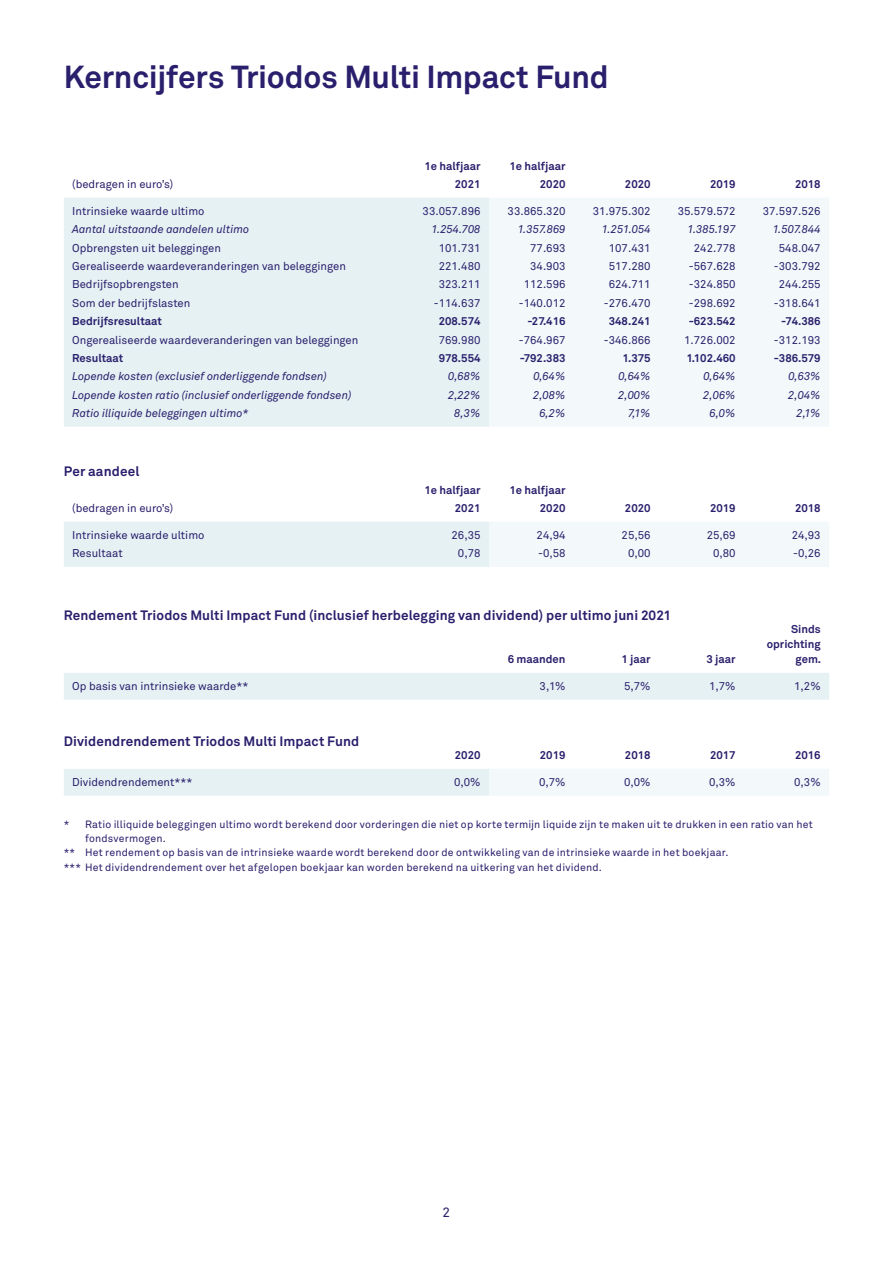
<style>
.page{position:relative;width:893px;height:1263px;background:#fff}
.page>*{position:absolute;margin:0;border:0;box-sizing:border-box;transform-origin:0 0}
.t1{font:700 31.5px "Akkurat Pro";letter-spacing:-.01em;color:#291f6c}
.t2{font:700 13.5px "Akkurat Pro";letter-spacing:.01em;color:#291f6c}
.t3{font:13.5px "Akkurat Pro";color:#291f6c}
.t4{font:11.25px "Akkurat Pro";color:#291f6c}
.t5{font:italic 11.25px "Akkurat Pro";color:#291f6c}
.t6{font:700 11.25px/18px "Akkurat Pro";color:#291f6c;text-align:right}
.t7{font:10.5px "Akkurat Pro";letter-spacing:.015em;color:#291f6c}
</style>
<div class="page">
<div style="left:64px;top:198px;width:425px;height:229px;background:#e6f1f4"></div>
<div style="left:489px;top:198px;width:340px;height:228px;background:#f3f8fa"></div>
<svg style="left:64px;top:522px;width:765px;height:45px"></svg>
<div style="left:64px;top:673px;width:765px;height:27px;background:#e6f1f4"></div>
<svg style="left:64px;top:769px;width:765px;height:27px"></svg>
<h1 class="t1" style="left:64px;top:58px;width:546px">Kerncijfers Triodos Multi Impact Fund</h1>
<p class="t4" style="left:72px;top:178px;width:103px">(bedragen in euro’s)</p>
<p class="t6" style="left:424px;top:157px;width:58px">1e halfjaar<br>2021</p>
<p class="t6" style="left:509px;top:157px;width:58px">1e halfjaar<br>2020</p>
<p class="t6" style="left:625px;top:175px;width:27px">2020</p>
<p class="t6" style="left:710px;top:175px;width:27px">2019</p>
<p class="t6" style="left:795px;top:175px;width:27px">2018</p>
<p class="t4" style="left:72px;top:204px;width:134px">Intrinsieke waarde ultimo</p>
<p class="t4" style="left:423px;top:204px;width:59px">33.057.896</p>
<p class="t4" style="left:508px;top:204px;width:59px">33.865.320</p>
<p class="t4" style="left:593px;top:204px;width:59px">31.975.302</p>
<p class="t4" style="left:678px;top:204px;width:59px">35.579.572</p>
<p class="t4" style="left:763px;top:204px;width:59px">37.597.526</p>
<p class="t5" style="left:72px;top:223px;width:179px">Aantal uitstaande aandelen ultimo</p>
<p class="t5" style="left:432px;top:223px;width:50px">1.254.708</p>
<p class="t5" style="left:518px;top:223px;width:49px">1.357.869</p>
<p class="t5" style="left:602px;top:223px;width:50px">1.251.054</p>
<p class="t5" style="left:687px;top:223px;width:50px">1.385.197</p>
<p class="t5" style="left:773px;top:223px;width:49px">1.507.844</p>
<p class="t4" style="left:72px;top:241px;width:150px">Opbrengsten uit beleggingen</p>
<p class="t4" style="left:439px;top:241px;width:43px">101.731</p>
<p class="t4" style="left:530px;top:241px;width:37px">77.693</p>
<p class="t4" style="left:609px;top:241px;width:43px">107.431</p>
<p class="t4" style="left:694px;top:241px;width:43px">242.778</p>
<p class="t4" style="left:779px;top:241px;width:43px">548.047</p>
<p class="t4" style="left:72px;top:260px;width:275px">Gerealiseerde waardeveranderingen van beleggingen</p>
<p class="t4" style="left:439px;top:260px;width:43px">221.480</p>
<p class="t4" style="left:530px;top:260px;width:37px">34.903</p>
<p class="t4" style="left:609px;top:260px;width:43px">517.280</p>
<p class="t4" style="left:689px;top:260px;width:48px">-567.628</p>
<p class="t4" style="left:774px;top:260px;width:48px">-303.792</p>
<p class="t4" style="left:72px;top:278px;width:108px">Bedrijfsopbrengsten</p>
<p class="t4" style="left:439px;top:278px;width:43px">323.211</p>
<p class="t4" style="left:524px;top:278px;width:43px">112.596</p>
<p class="t4" style="left:609px;top:278px;width:43px">624.711</p>
<p class="t4" style="left:689px;top:278px;width:48px">-324.850</p>
<p class="t4" style="left:779px;top:278px;width:43px">244.255</p>
<p class="t4" style="left:72px;top:296px;width:120px">Som der bedrijfslasten</p>
<p class="t4" style="left:434px;top:296px;width:48px">-114.637</p>
<p class="t4" style="left:519px;top:296px;width:48px">-140.012</p>
<p class="t4" style="left:604px;top:296px;width:48px">-276.470</p>
<p class="t4" style="left:689px;top:296px;width:48px">-298.692</p>
<p class="t4" style="left:774px;top:296px;width:48px">-318.641</p>
<p class="t6" style="left:72px;top:312px;width:91px">Bedrijfsresultaat</p>
<p class="t6" style="left:439px;top:312px;width:43px">208.574</p>
<p class="t6" style="left:527px;top:312px;width:40px">-27.416</p>
<p class="t6" style="left:609px;top:312px;width:43px">348.241</p>
<p class="t6" style="left:689px;top:312px;width:48px">-623.542</p>
<p class="t6" style="left:781px;top:312px;width:41px">-74.386</p>
<p class="t4" style="left:72px;top:333px;width:288px">Ongerealiseerde waardeveranderingen van beleggingen</p>
<p class="t4" style="left:439px;top:333px;width:43px">769.980</p>
<p class="t4" style="left:519px;top:333px;width:48px">-764.967</p>
<p class="t4" style="left:604px;top:333px;width:48px">-346.866</p>
<p class="t4" style="left:684px;top:333px;width:53px">1.726.002</p>
<p class="t4" style="left:774px;top:333px;width:48px">-312.193</p>
<p class="t6" style="left:72px;top:349px;width:53px">Resultaat</p>
<p class="t6" style="left:439px;top:349px;width:43px">978.554</p>
<p class="t6" style="left:520px;top:349px;width:47px">-792.383</p>
<p class="t6" style="left:622px;top:349px;width:30px">1.375</p>
<p class="t6" style="left:686px;top:349px;width:51px">1.102.460</p>
<p class="t6" style="left:774px;top:349px;width:48px">-386.579</p>
<p class="t5" style="left:72px;top:370px;width:256px">Lopende kosten (exclusief onderliggende fondsen)</p>
<p class="t5" style="left:448px;top:370px;width:34px">0,68%</p>
<p class="t5" style="left:533px;top:370px;width:34px">0,64%</p>
<p class="t5" style="left:618px;top:370px;width:34px">0,64%</p>
<p class="t5" style="left:703px;top:370px;width:34px">0,64%</p>
<p class="t5" style="left:788px;top:370px;width:34px">0,63%</p>
<p class="t5" style="left:72px;top:388px;width:281px">Lopende kosten ratio (inclusief onderliggende fondsen)</p>
<p class="t5" style="left:448px;top:388px;width:34px">2,22%</p>
<p class="t5" style="left:533px;top:388px;width:34px">2,08%</p>
<p class="t5" style="left:618px;top:388px;width:34px">2,00%</p>
<p class="t5" style="left:703px;top:388px;width:34px">2,06%</p>
<p class="t5" style="left:788px;top:388px;width:34px">2,04%</p>
<p class="t5" style="left:72px;top:407px;width:178px">Ratio illiquide beleggingen ultimo*</p>
<p class="t5" style="left:454px;top:407px;width:28px">8,3%</p>
<p class="t5" style="left:539px;top:407px;width:28px">6,2%</p>
<p class="t5" style="left:628px;top:407px;width:24px">7,1%</p>
<p class="t5" style="left:709px;top:407px;width:28px">6,0%</p>
<p class="t5" style="left:796px;top:407px;width:26px">2,1%</p>
<p class="t2" style="left:64px;top:463px;width:77px">Per aandeel</p>
<p class="t4" style="left:72px;top:502px;width:103px">(bedragen in euro’s)</p>
<p class="t6" style="left:424px;top:481px;width:58px">1e halfjaar<br>2021</p>
<p class="t6" style="left:509px;top:481px;width:58px">1e halfjaar<br>2020</p>
<p class="t6" style="left:625px;top:499px;width:27px">2020</p>
<p class="t6" style="left:710px;top:499px;width:27px">2019</p>
<p class="t6" style="left:795px;top:499px;width:27px">2018</p>
<p class="t4" style="left:72px;top:528px;width:134px">Intrinsieke waarde ultimo</p>
<p class="t4" style="left:452px;top:528px;width:30px">26,35</p>
<p class="t4" style="left:537px;top:528px;width:30px">24,94</p>
<p class="t4" style="left:622px;top:528px;width:30px">25,56</p>
<p class="t4" style="left:707px;top:528px;width:30px">25,69</p>
<p class="t4" style="left:792px;top:528px;width:30px">24,93</p>
<p class="t4" style="left:72px;top:547px;width:52px">Resultaat</p>
<p class="t4" style="left:458px;top:547px;width:24px">0,78</p>
<p class="t4" style="left:538px;top:547px;width:29px">-0,58</p>
<p class="t4" style="left:628px;top:547px;width:24px">0,00</p>
<p class="t4" style="left:713px;top:547px;width:24px">0,80</p>
<p class="t4" style="left:793px;top:547px;width:29px">-0,26</p>
<p class="t2" style="left:64px;top:607px;width:609px">Rendement Triodos Multi Impact Fund (inclusief herbelegging van dividend) per ultimo juni 2021</p>
<p class="t6" style="left:508px;top:650px;width:59px">6 maanden</p>
<p class="t6" style="left:621px;top:650px;width:31px">1 jaar</p>
<p class="t6" style="left:706px;top:650px;width:31px">3 jaar</p>
<p class="t6" style="left:767px;top:622px;width:56px;line-height:15px">Sinds oprichting gem.</p>
<p class="t4" style="left:72px;top:680px;width:178px">Op basis van intrinsieke waarde**</p>
<p class="t4" style="left:540px;top:680px;width:27px">3,1%</p>
<p class="t4" style="left:624px;top:680px;width:28px">5,7%</p>
<p class="t4" style="left:709px;top:680px;width:28px">1,7%</p>
<p class="t4" style="left:794px;top:680px;width:28px">1,2%</p>
<p class="t2" style="left:64px;top:733px;width:297px">Dividendrendement Triodos Multi Impact Fund</p>
<p class="t6" style="left:455px;top:746px;width:27px">2020</p>
<p class="t6" style="left:540px;top:746px;width:27px">2019</p>
<p class="t6" style="left:625px;top:746px;width:27px">2018</p>
<p class="t6" style="left:710px;top:746px;width:27px">2017</p>
<p class="t6" style="left:795px;top:746px;width:27px">2016</p>
<p class="t4" style="left:72px;top:776px;width:122px">Dividendrendement***</p>
<p class="t4" style="left:454px;top:776px;width:28px">0,0%</p>
<p class="t4" style="left:539px;top:776px;width:28px">0,7%</p>
<p class="t4" style="left:624px;top:776px;width:28px">0,0%</p>
<p class="t4" style="left:709px;top:776px;width:28px">0,3%</p>
<p class="t4" style="left:794px;top:776px;width:28px">0,3%</p>
<p class="t7" style="left:64px;top:818px;width:751px">* Ratio illiquide beleggingen ultimo wordt berekend door vorderingen die niet op korte termijn liquide zijn te maken uit te drukken in een ratio van het</p>
<p class="t7" style="left:85px;top:832px;width:82px">fondsvermogen.</p>
<p class="t7" style="left:64px;top:847px;width:666px">** Het rendement op basis van de intrinsieke waarde wordt berekend door de ontwikkeling van de intrinsieke waarde in het boekjaar.</p>
<p class="t7" style="left:64px;top:861px;width:540px">*** Het dividendrendement over het afgelopen boekjaar kan worden berekend na uitkering van het dividend.</p>
<p class="t3" style="left:443px;top:1205px;width:9px">2</p>
</div>
